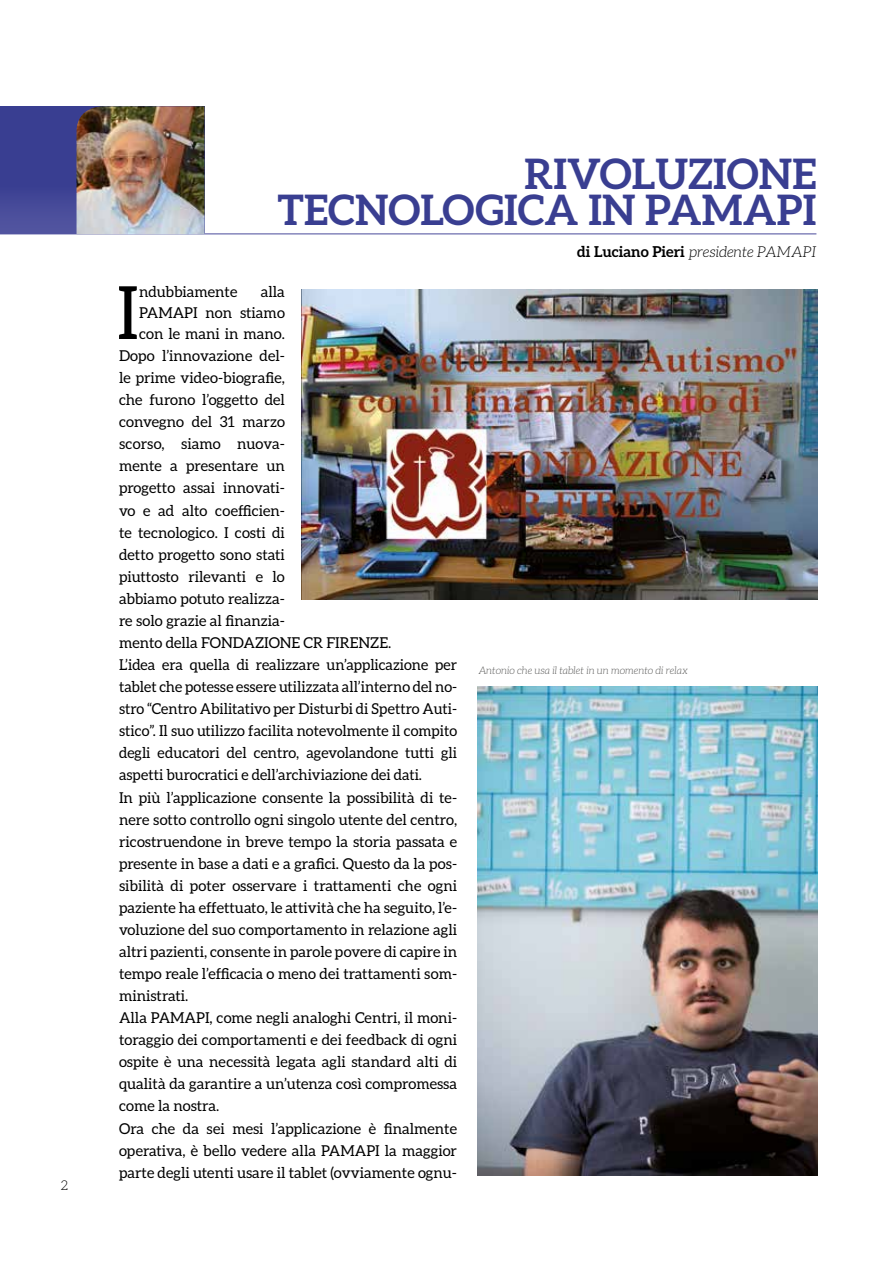
<style>
.page{position:relative;width:893px;height:1263px;background:#fff}
.page>*{position:absolute;margin:0;border:0;box-sizing:border-box;transform-origin:0 0}
.t1{font:73.65px "Aleo";color:#000}
.t2{font:700 42px/36px "Aleo";color:#393e91;text-align:right}
.t3{font:15px "Aleo";color:#000}
.t4{font:italic 300 15px "Aleo";color:#000}
.t5{font:300 13.5px "Aleo";color:#000}
.t6{font:italic 300 10.5px "Aleo";color:#575756}
.s1{font-weight:700;font-style:normal}
</style>
<div class="page">
<hr style="left:0;top:233px;width:816px;height:1px;background:#5d5ea6">
<div style="left:0;top:106px;width:204px;height:128px;background:linear-gradient(to bottom,#32388c,#4c509c)"></div>
<img style="left:77px;top:106px;width:128px;height:128px">
<img style="left:302px;top:290px;width:515px;height:310px">
<img style="left:478px;top:687px;width:339px;height:488px">
<p class="t5" style="left:61px;top:1177px;width:9px">2</p>
<h2 class="t2" style="left:278px;top:155px;width:540px">RIVOLUZIONE<br>TECNOLOGICA IN PAMAPI</h2>
<p class="t4" style="left:577px;top:244px;width:241px"><span class="s1">di Luciano Pieri</span> presidente PAMAPI</p>
<h1 class="t1" style="left:117px;top:271px;width:24px">I</h1>
<p class="t3" style="left:139px;top:283px;width:100px">ndubbiamente</p>
<p class="t3" style="left:261px;top:283px;width:26px">alla</p>
<p class="t3" style="left:139px;top:304px;width:147px">PAMAPI non stiamo</p>
<p class="t3" style="left:139px;top:325px;width:147px">con le mani in mano.</p>
<p class="t3" style="left:119px;top:347px;width:167px">Dopo l’innovazione del-</p>
<p class="t3" style="left:119px;top:369px;width:167px">le prime video-biografie,</p>
<p class="t3" style="left:119px;top:391px;width:167px">che furono l’oggetto del</p>
<p class="t3" style="left:119px;top:413px;width:167px">convegno del 31 marzo</p>
<p class="t3" style="left:119px;top:435px;width:167px">scorso, siamo nuova-</p>
<p class="t3" style="left:119px;top:458px;width:167px">mente a presentare un</p>
<p class="t3" style="left:119px;top:480px;width:167px">progetto assai innovati-</p>
<p class="t3" style="left:119px;top:502px;width:167px">vo e ad alto coefficien-</p>
<p class="t3" style="left:119px;top:524px;width:167px">te tecnologico. I costi di</p>
<p class="t3" style="left:119px;top:546px;width:167px">detto progetto sono stati</p>
<p class="t3" style="left:119px;top:568px;width:167px">piuttosto rilevanti e lo</p>
<p class="t3" style="left:119px;top:590px;width:167px">abbiamo potuto realizza-</p>
<p class="t3" style="left:119px;top:612px;width:167px">re solo grazie al finanzia-</p>
<p class="t3" style="left:119px;top:634px;width:274px">mento della FONDAZIONE CR FIRENZE.</p>
<p class="t3" style="left:119px;top:656px;width:340px">L’idea era quella di realizzare un’applicazione per</p>
<p class="t3" style="left:119px;top:678px;width:340px">tablet che potesse essere utilizzata all’interno del no-</p>
<p class="t3" style="left:119px;top:700px;width:340px">stro “Centro Abilitativo per Disturbi di Spettro Auti-</p>
<p class="t3" style="left:119px;top:722px;width:340px">stico”. Il suo utilizzo facilita notevolmente il compito</p>
<p class="t3" style="left:119px;top:745px;width:340px">degli educatori del centro, agevolandone tutti gli</p>
<p class="t3" style="left:119px;top:767px;width:304px">aspetti burocratici e dell’archiviazione dei dati.</p>
<p class="t3" style="left:119px;top:789px;width:340px">In più l’applicazione consente la possibilità di te-</p>
<p class="t3" style="left:119px;top:811px;width:340px">nere sotto controllo ogni singolo utente del centro,</p>
<p class="t3" style="left:119px;top:833px;width:340px">ricostruendone in breve tempo la storia passata e</p>
<p class="t3" style="left:119px;top:855px;width:340px">presente in base a dati e a grafici. Questo da la pos-</p>
<p class="t3" style="left:119px;top:877px;width:340px">sibilità di poter osservare i trattamenti che ogni</p>
<p class="t3" style="left:119px;top:899px;width:340px">paziente ha effettuato, le attività che ha seguito, l’e-</p>
<p class="t3" style="left:119px;top:921px;width:340px">voluzione del suo comportamento in relazione agli</p>
<p class="t3" style="left:119px;top:943px;width:339px">altri pazienti, consente in parole povere di capire in</p>
<p class="t3" style="left:119px;top:965px;width:340px">tempo reale l’efficacia o meno dei trattamenti som-</p>
<p class="t3" style="left:119px;top:987px;width:71px">ministrati.</p>
<p class="t3" style="left:119px;top:1009px;width:340px">Alla PAMAPI, come negli analoghi Centri, il moni-</p>
<p class="t3" style="left:119px;top:1031px;width:340px">toraggio dei comportamenti e dei feedback di ogni</p>
<p class="t3" style="left:119px;top:1053px;width:340px">ospite è una necessità legata agli standard alti di</p>
<p class="t3" style="left:119px;top:1075px;width:340px">qualità da garantire a un’utenza così compromessa</p>
<p class="t3" style="left:119px;top:1098px;width:102px">come la nostra.</p>
<p class="t3" style="left:119px;top:1120px;width:340px">Ora che da sei mesi l’applicazione è finalmente</p>
<p class="t3" style="left:119px;top:1142px;width:339px">operativa, è bello vedere alla PAMAPI la maggior</p>
<p class="t3" style="left:119px;top:1164px;width:340px">parte degli utenti usare il tablet (ovviamente ognu-</p>
<p class="t6" style="left:478px;top:665px;width:211px">Antonio che usa il tablet in un momento di relax</p>
</div>
